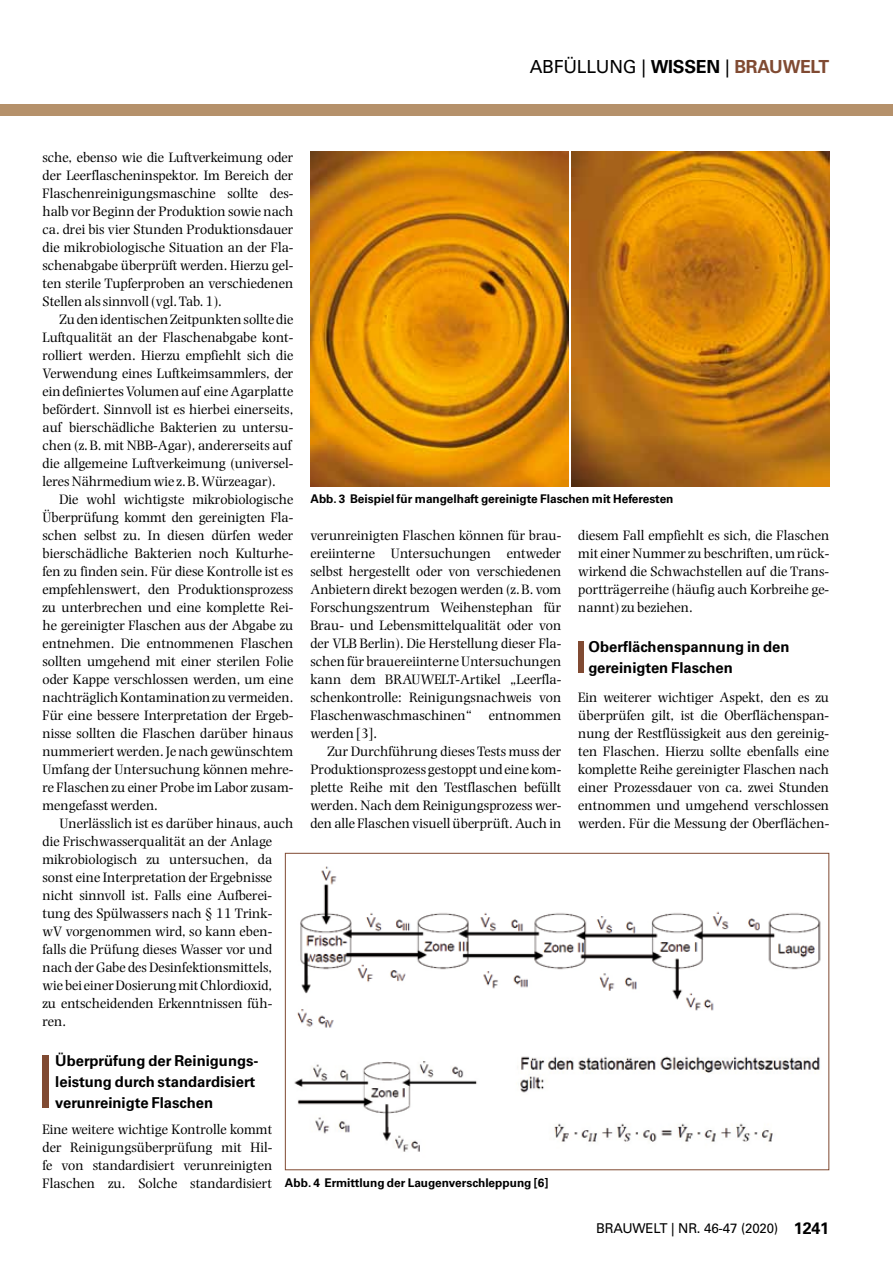
<style>
.page{position:relative;width:893px;height:1263px;background:#fff}
.page>*{position:absolute;margin:0;border:0;box-sizing:border-box;transform-origin:0 0}
.t1{font:73.2px "Univers";color:#804a32;scale:.93 1}
.t2{font:44.1px "Univers";color:#804a32;scale:1.23 1}
.t3{font:18px "Univers";letter-spacing:-.015em;color:#000}
.t4{font:700 15px/21px "Univers";color:#000}
.t5{font:14.25px/18px "Photina";color:#000;text-align:justify}
.t6{font:13.5px "Univers";letter-spacing:-.015em;color:#000}
.t7{font:700 12px "Univers";color:#000}
.s1{font-weight:700}
.s2{font-weight:700;color:#804a32}
.s3{font-weight:700;font-size:16.5px}
</style>
<div class="page">
<div style="left:0;top:104px;width:893px;height:12px;background:#b5916b"></div>
<img style="left:310px;top:151px;width:258px;height:335px">
<img style="left:572px;top:151px;width:257px;height:335px">
<img style="left:294px;top:866px;width:527px;height:286px">
<p class="t3" style="left:530px;top:56px;width:301px">ABFÜLLUNG | <span class="s1">WISSEN</span> | <span class="s2">BRAUWELT</span></p>
<p class="t5" style="left:43px;top:148px;width:252px">sche, ebenso wie die Luftverkeimung oder der Leerflascheninspektor. Im Bereich der Flaschenreinigungsmaschine sollte des&shy;halb vor Beginn der Produktion sowie nach ca. drei bis vier Stunden Produktionsdauer die mikrobiologische Situation an der Fla&shy;schenabgabe überprüft werden. Hierzu gel&shy;ten sterile Tupferproben an verschiedenen Stellen als sinnvoll (vgl. Tab. 1).</p>
<p class="t5" style="left:43px;top:310px;width:252px;text-align:left;text-indent:17px">Zu den identischen Zeitpunkten sollte die Luftqualität an der Flaschenabgabe kont&shy;rolliert werden. Hierzu empfiehlt sich die Verwendung eines Luftkeimsammlers, der ein definiertes Volumen auf eine Agarplatte befördert. Sinnvoll ist es hierbei einerseits, auf bierschädliche Bakterien zu untersu&shy;chen (z.B. mit NBB-Agar), andererseits auf die allgemeine Luftverkeimung (universel&shy;leres Nährmedium wie z.B. Würzeagar).</p>
<p class="t5" style="left:43px;top:490px;width:252px;text-indent:17px">Die wohl wichtigste mikrobiologische Überprüfung kommt den gereinigten Fla&shy;schen selbst zu. In diesen dürfen weder bierschädliche Bakterien noch Kulturhe&shy;fen zu finden sein. Für diese Kontrolle ist es empfehlenswert, den Produktionsprozess zu unterbrechen und eine komplette Rei&shy;he gereinigter Flaschen aus der Abgabe zu entnehmen. Die entnommenen Flaschen sollten umgehend mit einer sterilen Folie oder Kappe verschlossen werden, um eine nachträglich Kontamination zu vermeiden.<br>Für eine bessere Interpretation der Ergeb&shy;nisse sollten die Flaschen darüber hinaus nummeriert werden. Je nach gewünschtem Umfang der Untersuchung können mehre&shy;re Flaschen zu einer Probe im Labor zusam&shy;mengefasst werden.</p>
<p class="t5" style="left:43px;top:814px;width:252px;text-align:left;text-indent:17px">Unerlässlich ist es darüber hinaus, auch die Frischwasserqualität an der Anlage mikrobiologisch zu untersuchen, da sonst eine Interpretation der Ergebnisse nicht sinnvoll ist. Falls eine Aufberei&shy;tung des Spülwassers nach § 11 Trink&shy;wV vorgenommen wird, so kann eben&shy;falls die Prüfung dieses Wasser vor und nach der Gabe des Desinfektionsmittels, wie bei einer Dosierung mit Chlordioxid,<br>zu entscheidenden Erkenntnissen füh&shy;ren.</p>
<h1 class="t1" style="left:36px;top:1039px;width:22px">L</h1>
<p class="t4" style="left:55px;top:1050px;width:205px">Überprüfung der Reinigungs&shy;leistung durch standardisiert verunreinigte Flaschen</p>
<p class="t5" style="left:43px;top:1120px;width:231px">Eine weitere wichtige Kontrolle kommt der Reinigungsüberprüfung mit Hil&shy;fe von standardisiert verunreinigten Flaschen zu. Solche standardisiert</p>
<p class="t7" style="left:310px;top:492px;width:365px">Abb. 3 Beispiel für mangelhaft gereinigte Flaschen mit Heferesten</p>
<p class="t5" style="left:578px;top:526px;width:252px">diesem Fall empfiehlt es sich, die Flaschen mit einer Nummer zu beschriften, um rück&shy;wirkend die Schwachstellen auf die Trans&shy;portträgerreihe (häufig auch Korbreihe ge&shy;nannt) zu beziehen.</p>
<h2 class="t2" style="left:573px;top:631px;width:14px">L</h2>
<p class="t4" style="left:588px;top:636px;width:203px">Oberflächenspannung in den gereinigten Flaschen</p>
<p class="t5" style="left:578px;top:688px;width:252px">Ein weiterer wichtiger Aspekt, den es zu überprüfen gilt, ist die Oberflächenspan&shy;nung der Restflüssigkeit aus den gereinig&shy;ten Flaschen. Hierzu sollte ebenfalls eine komplette Reihe gereinigter Flaschen nach einer Prozessdauer von ca. zwei Stunden entnommen und umgehend verschlossen werden. Für die Messung der Oberflächen-</p>
<p class="t5" style="left:310px;top:526px;width:252px">verunreinigten Flaschen können für brau&shy;ereiinterne Untersuchungen entweder selbst hergestellt oder von verschiedenen Anbietern direkt bezogen werden (z.B. vom Forschungszentrum Weihenstephan für Brau- und Lebensmittelqualität oder von der VLB Berlin). Die Herstellung dieser Fla&shy;schen für brauereiinterne Untersuchungen kann dem BRAUWELT-Artikel „Leerfla&shy;schenkontrolle: Reinigungsnachweis von Flaschenwaschmaschinen“ entnommen werden [3].</p>
<p class="t5" style="left:310px;top:742px;width:252px;text-indent:17px">Zur Durchführung dieses Tests muss der Produktionsprozess gestoppt und eine kom&shy;plette Reihe mit den Testflaschen befüllt werden. Nach dem Reinigungsprozess wer&shy;den alle Flaschen visuell überprüft. Auch in</p>
<p class="t7" style="left:285px;top:1176px;width:265px">Abb. 4 Ermittlung der Laugenverschleppung [6]</p>
<p class="t6" style="left:596px;top:1221px;width:235px">BRAUWELT | N R. 46-47 (2020) <span class="s3">1241</span></p>
</div>
